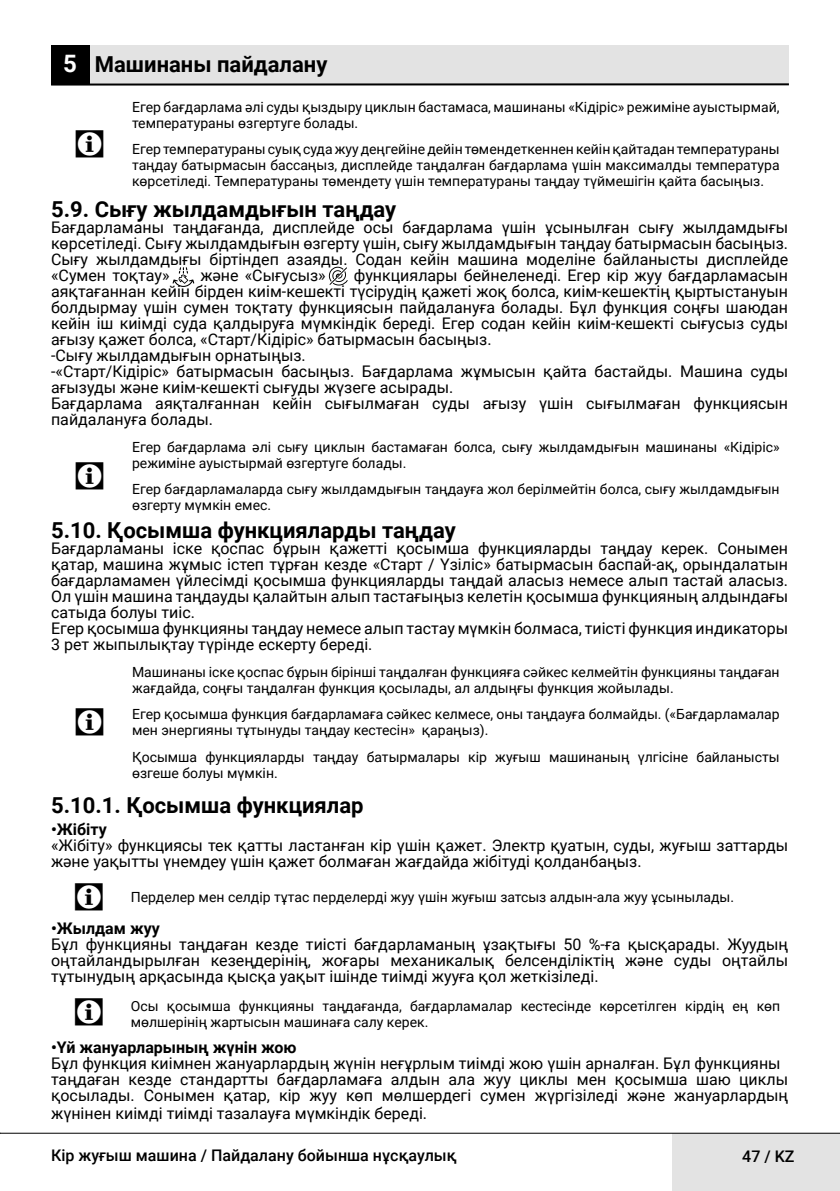
<style>
.page{position:relative;width:840px;height:1191px;background:#fff}
.page>*{position:absolute;margin:0;border:0;box-sizing:border-box;transform-origin:0 0}
.Girintili_Yazi_uyari{font:40px "ZIWARNUN";color:#000}
.Girintili_Yazi{font:700 22px "Roboto";color:#000}
.Normal_Yazi{font:16px/16px "Roboto";color:#000}
.t1{font:500 16px "Roboto";color:#000}
.Normal_Yazi-2{font:700 16px "Roboto";color:#000}
.Normal_Yazi-3{font:14px/16px "Roboto";color:#000}
.s1{font-size:24px;color:#fff}
</style>
<div class="page">
<div style="left:672px;top:1133px;width:167px;height:58px;background:#e3e3e3"></div>
<hr style="left:0;top:1132px;width:839px;height:1px;background:#000">
<div style="left:51px;top:45px;width:39px;height:40px;background:#000"></div>
<div style="left:90px;top:45px;width:698px;height:40px;background:#e3e3e3"></div>
<hr style="left:51px;top:83px;width:737px;height:3px;background:#000">
<svg style="left:172px;top:267px;width:22px;height:20px"></svg>
<svg style="left:328px;top:267px;width:19px;height:18px"></svg>
<h2 class="Girintili_Yazi" style="left:63px;top:49px;width:266px"><span class="s1">5</span> Машинаны пайдалану</h2>
<p class="Normal_Yazi-3" style="left:132px;top:98px;width:648px">Егер бағдарлама әлі суды қыздыру циклын бастамаса, машинаны «Кідіріс» режиміне ауыстырмай, температураны өзгертуге болады.</p>
<p class="Normal_Yazi-3" style="left:132px;top:141px;width:648px;text-align:justify">Егер температураны суық суда жуу деңгейіне дейін төмендеткеннен кейін қайтадан температураны таңдау батырмасын бассаңыз, дисплейде таңдалған бағдарлама үшін максималды температура көрсетіледі. Температураны төмендету үшін температураны таңдау түймешігін қайта басыңыз.</p>
<p class="Girintili_Yazi" style="left:51px;top:194px;width:346px">5.9. Сығу жылдамдығын таңдау</p>
<p class="Normal_Yazi" style="left:51px;top:219px;width:738px;text-align:justify">Бағдарламаны таңдағанда, дисплейде осы бағдарлама үшін ұсынылған сығу жылдамдығы көрсетіледі. Сығу жылдамдығын өзгерту үшін, сығу жылдамдығын таңдау батырмасын басыңыз.<br>Сығу жылдамдығы біртіндеп азаяды. Содан кейін машина моделіне байланысты дисплейде «Сумен тоқтау»</p>
<p class="Girintili_Yazi_uyari" style="left:73px;top:122px;width:36px">C</p>
<p class="Normal_Yazi" style="left:51px;top:267px;width:738px;text-align:justify;text-indent:302px">функциялары бейнеленеді. Егер кір жуу бағдарламасын аяқтағаннан кейін бірден киім-кешекті түсірудің қажеті жоқ болса, киім-кешектің қыртыстануын болдырмау үшін сумен тоқтату функциясын пайдалануға болады. Бұл функция соңғы шаюдан кейін іш киімді суда қалдыруға мүмкіндік береді. Егер содан кейін киім-кешекті сығусыз суды ағызу қажет болса, «Старт/Кідіріс» батырмасын басыңыз.</p>
<p class="Normal_Yazi" style="left:51px;top:347px;width:256px">-Сығу жылдамдығын орнатыңыз.</p>
<p class="Normal_Yazi" style="left:51px;top:363px;width:738px">-«Старт/Кідіріс» батырмасын басыңыз. Бағдарлама жұмысын қайта бастайды. Машина суды ағызуды және киім-кешекті сығуды жүзеге асырады.</p>
<p class="Normal_Yazi" style="left:51px;top:395px;width:738px">Бағдарлама аяқталғаннан кейін сығылмаған суды ағызу үшін сығылмаған функциясын пайдалануға болады.</p>
<p class="Girintili_Yazi_uyari" style="left:73px;top:454px;width:36px">C</p>
<p class="Normal_Yazi" style="left:200px;top:267px;width:127px">және «Сығусыз»</p>
<p class="Normal_Yazi-3" style="left:132px;top:438px;width:648px">Егер бағдарлама әлі сығу циклын бастамаған болса, сығу жылдамдығын машинаны «Кідіріс» режиміне ауыстырмай өзгертуге болады.</p>
<p class="Normal_Yazi-3" style="left:132px;top:481px;width:648px">Егер бағдарламаларда сығу жылдамдығын таңдауға жол берілмейтін болса, сығу жылдамдығын өзгерту мүмкін емес.</p>
<p class="Girintili_Yazi" style="left:51px;top:515px;width:406px">5.10. Қосымша функцияларды таңдау</p>
<p class="Normal_Yazi" style="left:51px;top:540px;width:738px;text-align:justify">Бағдарламаны іске қоспас бұрын қажетті қосымша функцияларды таңдау керек. Сонымен қатар, машина жұмыс істеп тұрған кезде «Старт / Үзіліс» батырмасын баспай-ақ, орындалатын бағдарламамен үйлесімді қосымша функцияларды таңдай аласыз немесе алып тастай аласыз.<br>Ол үшін машина таңдауды қалайтын алып тастағыңыз келетін қосымша функцияның алдындағы сатыда болуы тиіс.</p>
<p class="Normal_Yazi" style="left:51px;top:620px;width:738px">Егер қосымша функцияны таңдау немесе алып тастау мүмкін болмаса, тиісті функция индикаторы<br>3 рет жыпылықтау түрінде ескерту береді.</p>
<p class="Normal_Yazi-3" style="left:132px;top:663px;width:648px">Машинаны іске қоспас бұрын бірінші таңдалған функцияға сәйкес келмейтін функцияны таңдаған жағдайда, соңғы таңдалған функция қосылады, ал алдыңғы функция жойылады.</p>
<p class="Normal_Yazi-3" style="left:132px;top:705px;width:648px">Егер қосымша функция бағдарламаға сәйкес келмесе, оны таңдауға болмайды. («Бағдарламалар мен энергияны тұтынуды таңдау кестесін» қараңыз).</p>
<p class="Normal_Yazi-3" style="left:132px;top:748px;width:648px">Қосымша функцияларды таңдау батырмалары кір жуғыш машинаның үлгісіне байланысты өзгеше болуы мүмкін.</p>
<p class="Girintili_Yazi" style="left:51px;top:790px;width:314px">5.10.1. Қосымша функциялар</p>
<p class="Normal_Yazi-2" style="left:51px;top:818px;width:57px">•Жібіту</p>
<p class="Normal_Yazi" style="left:51px;top:836px;width:738px">«Жібіту» функциясы тек қатты ластанған кір үшін қажет. Электр қуатын, суды, жуғыш заттарды және уақытты үнемдеу үшін қажет болмаған жағдайда жібітуді қолданбаңыз.</p>
<p class="Girintili_Yazi_uyari" style="left:73px;top:875px;width:36px">C</p>
<p class="Normal_Yazi-3" style="left:131px;top:888px;width:604px">Перделер мен селдір тұтас перделерді жуу үшін жуғыш затсыз алдын-ала жуу ұсынылады.</p>
<p class="Normal_Yazi-2" style="left:51px;top:917px;width:110px">•Жылдам жуу</p>
<p class="Normal_Yazi" style="left:51px;top:936px;width:738px;text-align:justify">Бұл функцияны таңдаған кезде тиісті бағдарламаның ұзақтығы 50 %-ға қысқарады. Жуудың оңтайландырылған кезеңдерінің, жоғары механикалық белсенділіктің және суды оңтайлы тұтынудың арқасында қысқа уақыт ішінде тиімді жууға қол жеткізіледі.</p>
<p class="Girintili_Yazi_uyari" style="left:73px;top:990px;width:36px">C</p>
<p class="Normal_Yazi-3" style="left:131px;top:997px;width:650px">Осы қосымша функцияны таңдағанда, бағдарламалар кестесінде көрсетілген кірдің ең көп мөлшерінің жартысын машинаға салу керек.</p>
<p class="Normal_Yazi-2" style="left:51px;top:1035px;width:247px">•Үй жануарларының жүнін жою</p>
<p class="Normal_Yazi" style="left:51px;top:1054px;width:730px">Бұл функция киімнен жануарлардың жүнін неғұрлым тиімді жою үшін арналған. Бұл функцияны</p>
<p class="Normal_Yazi" style="left:51px;top:1070px;width:738px">таңдаған кезде стандартты бағдарламаға алдын ала жуу циклы мен қосымша шаю циклы қосылады. Сонымен қатар, кір жуу көп мөлшердегі сумен жүргізіледі және жануарлардың</p>
<p class="Normal_Yazi" style="left:51px;top:1104px;width:377px">жүнінен киімді тиімді тазалауға мүмкіндік береді.</p>
<p class="Girintili_Yazi_uyari" style="left:73px;top:700px;width:36px">C</p>
<p class="t1" style="left:51px;top:1144px;width:407px">Кір жуғыш машина / Пайдалану бойынша нұсқаулық</p>
<p class="t1" style="left:741px;top:1145px;width:54px">47 / KZ</p>
</div>
